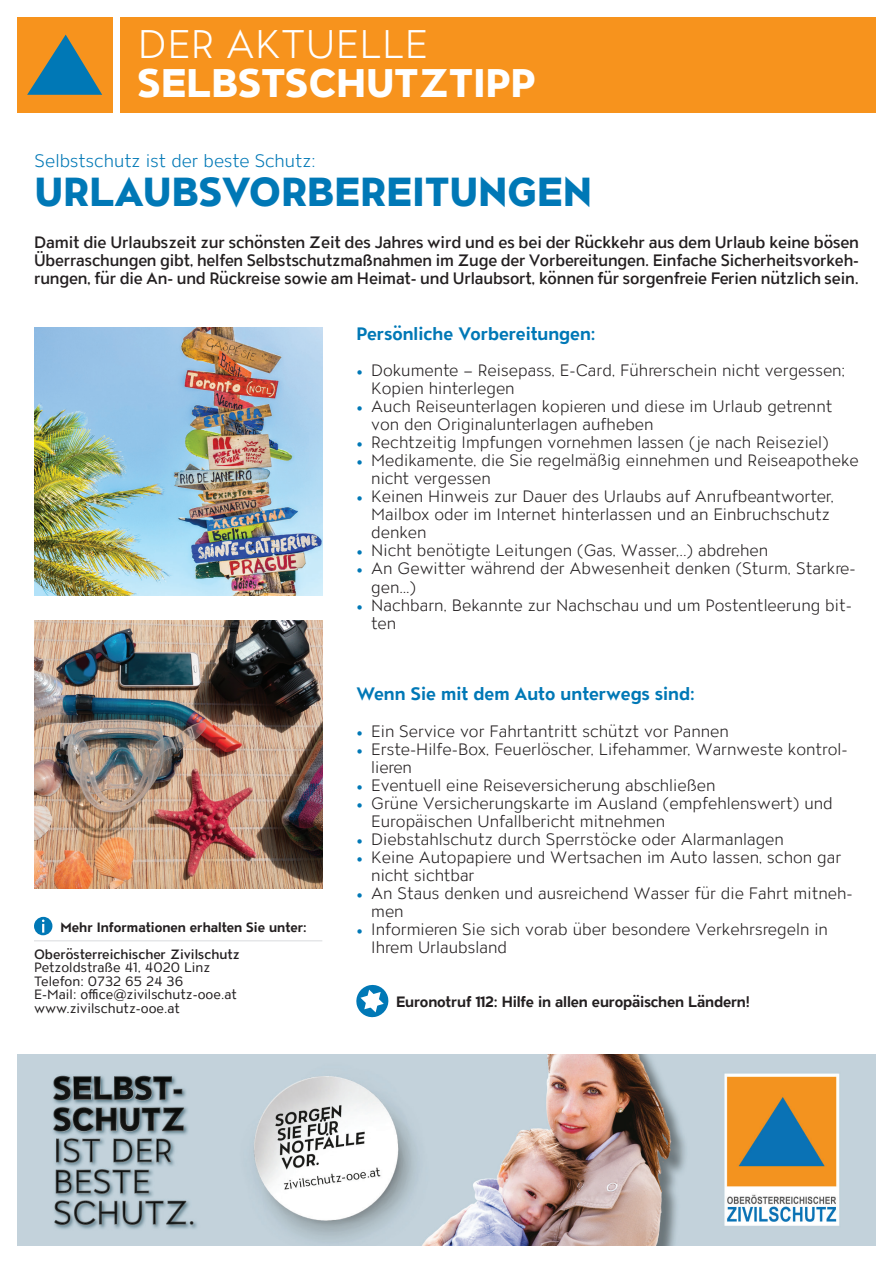
<style>
.page{position:relative;width:893px;height:1263px;background:#fff}
.page>*{position:absolute;margin:0;border:0;box-sizing:border-box;transform-origin:0 0}
.t1{font:800 40.5px "ATC Overlook";letter-spacing:.01em;color:#0078b6}
.t2{font:800 39.9px "ATC Overlook";letter-spacing:.01em;color:#fff}
.t3{font:300 39.9px "ATC Overlook";letter-spacing:.01em;color:#fff}
.t4{font:700 18px "ATC Overlook";color:#0078b6}
.t5{font:300 18px "ATC Overlook";color:#0078b6}
.t6{font:300 16.5px/18px "ATC Overlook";color:#231f20}
.t7{font:500 16.5px/18px "ATC Overlook";letter-spacing:-.01em;color:#231f20;text-align:justify}
.t8{font:700 15px "ATC Overlook";letter-spacing:-.01em;color:#231f20}
.t9{font:13.5px/13.5px "ATC Overlook";color:#231f20}
.t10{font:700 13.5px "ATC Overlook";color:#231f20}
.t11{font:500 13.5px "ATC Overlook";color:#231f20}
.s1{font-family:"Minion Pro";font-weight:400;color:#0078b6}
</style>
<div class="page">
<div style="left:120px;top:17px;width:756px;height:95px;background:#f7931d"></div>
<div style="left:17px;top:17px;width:95px;height:95px;background:#f7931d"></div>
<svg style="left:27px;top:35px;width:75px;height:60px"></svg>
<img style="left:17px;top:1054px;width:859px;height:191px">
<svg style="left:356px;top:984px;width:33px;height:34px"></svg>
<hr style="left:34px;top:940px;width:288px;height:1px;background:#e6e7e9">
<img style="left:34px;top:327px;width:288px;height:268px">
<div style="left:34px;top:917px;width:19px;height:18px;background:#0078b6;border-radius:50%"></div>
<svg style="left:42px;top:919px;width:3px;height:13px"></svg>
<img style="left:34px;top:620px;width:288px;height:268px">
<h2 class="t3" style="left:138px;top:22px;width:291px">DER AKTUELLE</h2>
<h2 class="t2" style="left:138px;top:60px;width:399px">SELBSTSCHUTZTIPP</h2>
<p class="t5" style="left:35px;top:151px;width:282px">Selbstschutz ist der beste Schutz:</p>
<h1 class="t1" style="left:35px;top:169px;width:559px">URLAUBSVORBEREITUNGEN</h1>
<p class="t7" style="left:34px;top:234px;width:826px">Damit die Urlaubszeit zur schönsten Zeit des Jahres wird und es bei der Rückkehr aus dem Urlaub keine bösen Überraschungen gibt, helfen Selbstschutzmaßnahmen im Zuge der Vorbereitungen. Einfache Sicherheitsvorkeh&shy;rungen, für die An- und Rückreise sowie am Heimat- und Urlaubsort, können für sorgenfreie Ferien nützlich sein.</p>
<p class="t10" style="left:60px;top:919px;width:248px">Mehr Informationen erhalten Sie unter:</p>
<p class="t11" style="left:34px;top:946px;width:207px">Oberösterreichischer Zivilschutz</p>
<p class="t9" style="left:34px;top:961px;width:204px">Petzoldstraße 41, 4020 Linz<br>Telefon: 0732 65 24 36<br>E-Mail: office@zivilschutz-ooe.at www.zivilschutz-ooe.at</p>
<p class="t4" style="left:356px;top:324px;width:241px">Persönliche Vorbereitungen:</p>
<p class="t6" style="left:371px;top:362px;width:475px;text-indent:-15px"><span class="s1">•</span> Dokumente – Reisepass, E-Card, Führerschein nicht vergessen;<br>Kopien hinterlegen</p>
<p class="t6" style="left:371px;top:398px;width:463px;text-indent:-15px"><span class="s1">•</span> Auch Reiseunterlagen kopieren und diese im Urlaub getrennt von den Originalunterlagen aufheben</p>
<p class="t6" style="left:356px;top:434px;width:474px"><span class="s1">•</span> Rechtzeitig Impfungen vornehmen lassen (je nach Reiseziel)</p>
<p class="t6" style="left:371px;top:452px;width:489px;text-indent:-15px"><span class="s1">•</span> Medikamente, die Sie regelmäßig einnehmen und Reiseapotheke nicht vergessen</p>
<p class="t6" style="left:371px;top:488px;width:464px;text-indent:-15px"><span class="s1">•</span> Keinen Hinweis zur Dauer des Urlaubs auf Anrufbeantworter,<br>Mailbox oder im Internet hinterlassen und an Einbruchschutz denken</p>
<p class="t6" style="left:356px;top:542px;width:413px"><span class="s1">•</span> Nicht benötigte Leitungen (Gas, Wasser,..) abdrehen</p>
<p class="t6" style="left:371px;top:560px;width:486px;text-indent:-15px"><span class="s1">•</span> An Gewitter während der Abwesenheit denken (Sturm, Starkre&shy;gen…)</p>
<p class="t6" style="left:371px;top:596px;width:482px;text-indent:-15px"><span class="s1">•</span> Nachbarn, Bekannte zur Nachschau und um Postentleerung bit&shy;ten</p>
<p class="t4" style="left:356px;top:684px;width:340px">Wenn Sie mit dem Auto unterwegs sind:</p>
<p class="t6" style="left:356px;top:722px;width:374px"><span class="s1">•</span> Ein Service vor Fahrtantritt schützt vor Pannen</p>
<p class="t6" style="left:371px;top:740px;width:478px;text-indent:-15px"><span class="s1">•</span> Erste-Hilfe-Box, Feuerlöscher, Lifehammer, Warnweste kontrol&shy;lieren</p>
<p class="t6" style="left:356px;top:776px;width:361px"><span class="s1">•</span> Eventuell eine Reiseversicherung abschließen</p>
<p class="t6" style="left:371px;top:794px;width:463px;text-indent:-15px"><span class="s1">•</span> Grüne Versicherungskarte im Ausland (empfehlenswert) und<br>Europäischen Unfallbericht mitnehmen</p>
<p class="t6" style="left:356px;top:830px;width:429px"><span class="s1">•</span> Diebstahlschutz durch Sperrstöcke oder Alarmanlagen</p>
<p class="t6" style="left:371px;top:848px;width:472px;text-indent:-15px"><span class="s1">•</span> Keine Autopapiere und Wertsachen im Auto lassen, schon gar nicht sichtbar</p>
<p class="t6" style="left:371px;top:884px;width:483px;text-indent:-15px"><span class="s1">•</span> An Staus denken und ausreichend Wasser für die Fahrt mitneh&shy;men</p>
<p class="t6" style="left:371px;top:920px;width:458px;text-indent:-15px"><span class="s1">•</span> Informieren Sie sich vorab über besondere Verkehrsregeln in<br>Ihrem Urlaubsland</p>
<p class="t8" style="left:396px;top:993px;width:355px">Euronotruf 112: Hilfe in allen europäischen Ländern!</p>
</div>
